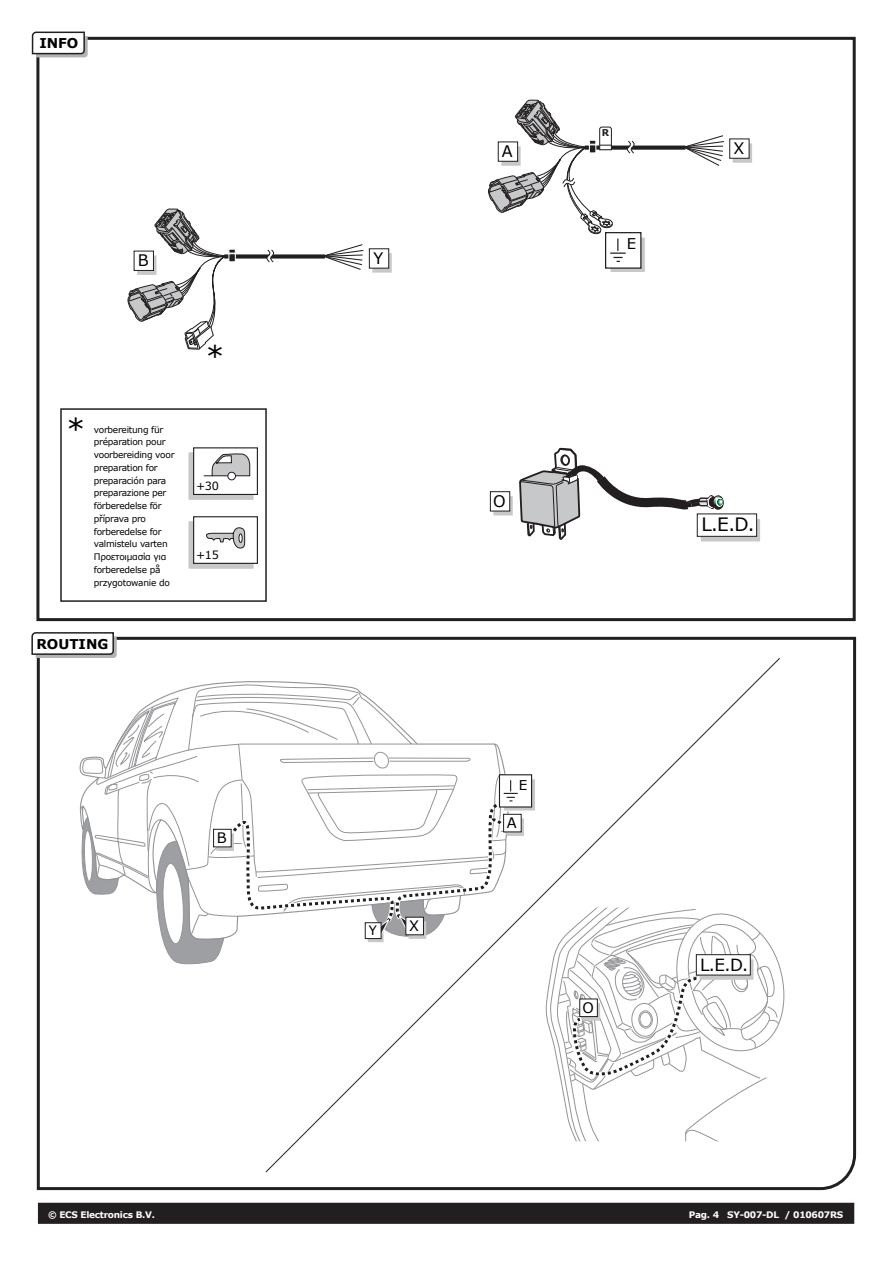
<style>
.page{position:relative;width:893px;height:1263px;background:#fff}
.page>*{position:absolute;margin:0;border:0;box-sizing:border-box;transform-origin:0 0}
.t1{font:29.55px "Verdana";color:#000}
.t2{font:29.1px "Verdana";color:#000}
.t3{font:18.45px "Verdana";color:#000}
.t4{font:16.8px "Verdana";color:#000}
.t5{font:15.9px "Verdana";color:#000}
.t6{font:14.85px "Verdana";color:#000}
.t7{font:14.55px "Verdana";color:#000}
.t8{font:700 13.5px "Verdana";color:#000}
.t9{font:13.5px "Verdana";color:#000}
.t10{font:13.05px "Verdana";color:#000}
.t11{font:11.25px "Verdana";color:#000}
.t12{font:700 9.3px "Verdana";color:#231f20}
.t13{font:9px/12.8px "Verdana";letter-spacing:-.03em;color:#000}
.t14{font:700 9px "Verdana";letter-spacing:-.03em;color:#fff}
</style>
<div class="page">
<div style="left:36px;top:37px;width:820px;height:584px;border:3px solid #231f20"></div>
<div style="left:38px;top:1203px;width:816px;height:21px;background:#231f20"></div>
<svg style="left:31px;top:31px;width:57px;height:26px"></svg>
<div style="left:493px;top:496px;width:20px;height:19px;background:linear-gradient(to right,#c7c8ca,#c7c8ca)"></div>
<div style="left:490px;top:492px;width:20px;height:19px;background:#fff"></div>
<div style="left:490px;top:491px;width:20px;height:20px;border:1px solid #231f20"></div>
<div style="left:701px;top:519px;width:59px;height:22px;background:#c7c8ca"></div>
<div style="left:697px;top:514px;width:60px;height:22px;background:#fff"></div>
<div style="left:697px;top:513px;width:60px;height:24px;border:1px solid #231f20"></div>
<svg style="left:519px;top:447px;width:205px;height:93px"></svg>
<svg style="left:36px;top:636px;width:821px;height:552px"></svg>
<svg style="left:31px;top:632px;width:86px;height:26px"></svg>
<svg style="left:780px;top:907px;width:9px;height:234px"></svg>
<svg style="left:265px;top:657px;width:515px;height:516px"></svg>
<div style="left:60px;top:408px;width:207px;height:194px;border:2px solid #231f20"></div>
<div style="left:188px;top:451px;width:66px;height:50px;background:#c7c8ca"></div>
<div style="left:187px;top:451px;width:68px;height:50px;border:2px solid #fff"></div>
<div style="left:194px;top:448px;width:63px;height:46px;background:#fff"></div>
<div style="left:193px;top:447px;width:65px;height:48px;border:1px solid #231f20"></div>
<div style="left:227px;top:472px;width:9px;height:8px;border:1px solid #231f20;border-radius:50%"></div>
<svg style="left:203px;top:453px;width:48px;height:24px"></svg>
<div style="left:188px;top:520px;width:66px;height:49px;background:#c7c8ca"></div>
<div style="left:187px;top:520px;width:68px;height:50px;border:2px solid #fff"></div>
<div style="left:194px;top:517px;width:63px;height:46px;background:#fff"></div>
<div style="left:193px;top:516px;width:65px;height:48px;border:1px solid #231f20"></div>
<svg style="left:206px;top:527px;width:39px;height:22px"></svg>
<div style="left:372px;top:253px;width:20px;height:20px;background:linear-gradient(to right,#c7c8ca,#c7c8ca)"></div>
<div style="left:369px;top:249px;width:20px;height:19px;background:#fff"></div>
<div style="left:369px;top:248px;width:20px;height:21px;border:1px solid #231f20"></div>
<svg style="left:127px;top:208px;width:237px;height:142px"></svg>
<svg style="left:733px;top:143px;width:19px;height:20px"></svg>
<div style="left:730px;top:139px;width:19px;height:19px;background:#fff"></div>
<div style="left:729px;top:138px;width:20px;height:21px;border:1px solid #231f20"></div>
<div style="left:610px;top:237px;width:35px;height:35px;background:#c7c8ca"></div>
<div style="left:606px;top:233px;width:35px;height:35px;background:#fff"></div>
<div style="left:605px;top:232px;width:36px;height:37px;border:1px solid #231f20"></div>
<svg style="left:488px;top:99px;width:236px;height:164px"></svg>
<svg style="left:80px;top:673px;width:433px;height:11px"></svg>
<div style="left:506px;top:818px;width:18px;height:18px;background:#c7c8ca"></div>
<div style="left:504px;top:814px;width:17px;height:18px;background:#fff"></div>
<div style="left:503px;top:814px;width:19px;height:18px;border:1px solid #231f20"></div>
<svg style="left:518px;top:780px;width:16px;height:29px"></svg>
<div style="left:503px;top:778px;width:33px;height:33px;border:1px solid #fff"></div>
<div style="left:499px;top:775px;width:33px;height:32px;background:#fff"></div>
<div style="left:499px;top:774px;width:33px;height:33px;border:1px solid #231f20"></div>
<svg style="left:80px;top:684px;width:438px;height:282px"></svg>
<h3 class="t8" style="left:39px;top:35px;width:41px">INFO</h3>
<h3 class="t5" style="left:138px;top:250px;width:12px">B</h3>
<h3 class="t5" style="left:374px;top:248px;width:11px">Y</h3>
<h2 class="t2" style="left:206px;top:338px;width:20px">*</h2>
<h1 class="t1" style="left:66px;top:410px;width:20px">*</h1>
<p class="t13" style="left:94px;top:423px;width:82px">vorbereitung für préparation pour voorbereiding voor preparation for preparación para preparazione per förberedelse för příprava pro forberedelse for valmistelu varten<br>Προετοιμασία για forberedelse på przygotowanie do</p>
<p class="t11" style="left:196px;top:479px;width:24px">+30</p>
<p class="t11" style="left:196px;top:547px;width:24px">+15</p>
<h3 class="t8" style="left:36px;top:635px;width:73px">ROUTING</h3>
<h3 class="t7" style="left:217px;top:828px;width:11px">B</h3>
<h3 class="t10" style="left:369px;top:922px;width:10px">Y</h3>
<h3 class="t7" style="left:409px;top:916px;width:11px">X</h3>
<p class="t12" style="left:602px;top:127px;width:9px">R</p>
<h3 class="t5" style="left:502px;top:141px;width:12px">A</h3>
<h3 class="t5" style="left:733px;top:138px;width:12px">X</h3>
<h3 class="t5" style="left:493px;top:491px;width:14px">O</h3>
<h3 class="t6" style="left:627px;top:234px;width:11px">E</h3>
<h3 class="t3" style="left:701px;top:513px;width:55px">L.E.D.</h3>
<h3 class="t9" style="left:519px;top:776px;width:10px">E</h3>
<h3 class="t7" style="left:507px;top:813px;width:11px">A</h3>
<h3 class="t7" style="left:582px;top:998px;width:13px">O</h3>
<h3 class="t4" style="left:700px;top:954px;width:50px">L.E.D.</h3>
<p class="t14" style="left:48px;top:1209px;width:108px">© ECS Electronics B.V.</p>
<p class="t14" style="left:689px;top:1209px;width:156px">Pag. 4 SY-007-DL / 010607RS</p>
</div>
